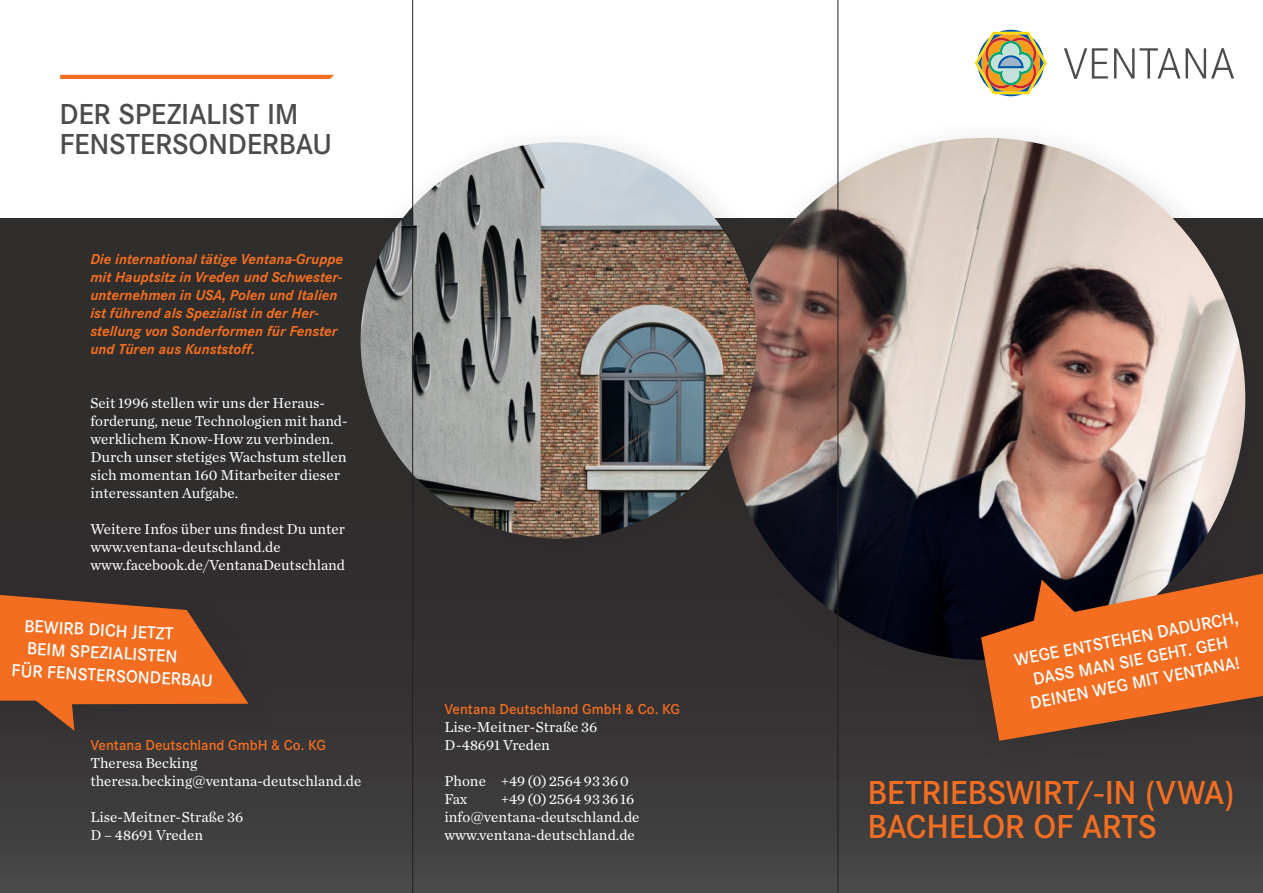
<style>
.page{position:relative;width:1263px;height:893px;background:#fff}
.page>*{position:absolute;margin:0;border:0;box-sizing:border-box;transform-origin:0 0}
.Headline_Titelseite{font:600 34.5px/34.5px "Corporate S";letter-spacing:-.01em;color:#f36e21}
.Headline_Grau{font:600 30px/30px "Corporate S";letter-spacing:-.01em;color:#4b4c4d}
.Zitate{font:600 18px/22.5px "Corporate S";color:#fff;text-align:center}
.Fließtext_Weiß{font:15px/18px "Chronicle Text G1";color:#fff}
.Einleitungstext_Oran{font:italic 700 15px/18px "Corporate S";color:#f36e21}
.Ventana_Deutschland{font:600 15px "Corporate S";color:#f36e21}
</style>
<div class="page">
<svg style="left:975px;top:30px;width:72px;height:66px"></svg>
<svg style="left:1064px;top:48px;width:44px;height:31px"></svg>
<svg style="left:1114px;top:48px;width:120px;height:31px"></svg>
<div style="left:0;top:219px;width:1263px;height:674px;background:linear-gradient(to bottom,#2b2727,#3e3c3d)"></div>
<div style="left:701px;top:116px;width:562px;height:578px;background:#231f20;opacity:.15"></div>
<img style="left:723px;top:138px;width:522px;height:522px">
<div style="left:338px;top:120px;width:453px;height:453px;background:#231f20;opacity:.15"></div>
<img style="left:361px;top:142px;width:396px;height:397px;border-radius:198px">
<svg style="left:60px;top:75px;width:274px;height:4px"></svg>
<div style="left:960px;top:552px;width:303px;height:221px;background:#231f20;opacity:.15"></div>
<svg style="left:981px;top:574px;width:282px;height:167px;background:#b85b27"></svg>
<div style="left:0;top:573px;width:279px;height:188px;background:#343132"></div>
<svg style="left:0;top:595px;width:248px;height:136px"></svg>
<hr style="left:412px;top:0;width:1px;height:893px;background:#231f20">
<hr style="left:838px;top:0;width:1px;height:893px;background:#231f20">
<p class="Headline_Grau" style="left:60px;top:99px;width:274px">DER SPEZIALIST IM<br>FENSTERSONDERBAU</p>
<p class="Einleitungstext_Oran" style="left:90px;top:250px;width:254px">Die international tätige Ventana-Gruppe mit Hauptsitz in Vreden und Schwester&shy;unternehmen in USA, Polen und Italien ist führend als Spezialist in der Her&shy;stellung von Sonderformen für Fenster und Türen aus Kunststoff.</p>
<p class="Fließtext_Weiß" style="left:90px;top:393px;width:259px">Seit 1996 stellen wir uns der Heraus&shy;forderung, neue Technologien mit hand&shy;werklichem Know-How zu verbinden.<br>Durch unser stetiges Wachstum stellen sich momentan 160 Mitarbeiter dieser interessanten Aufgabe.</p>
<p class="Fließtext_Weiß" style="left:90px;top:519px;width:256px">Weitere Infos über uns findest Du unter</p>
<p class="Fließtext_Weiß" style="left:90px;top:537px;width:192px">www.ventana-deutschland.de</p>
<p class="Fließtext_Weiß" style="left:90px;top:555px;width:256px">www.facebook.de/VentanaDeutschland</p>
<p class="Zitate" style="left:25px;top:615px;width:151px;rotate:3deg">BEWIRB DICH JETZT</p>
<p class="Zitate" style="left:28px;top:637px;width:152px;rotate:3deg">BEIM SPEZIALISTEN</p>
<p class="Zitate" style="left:12px;top:659px;width:203px;rotate:3deg">FÜR FENSTERSONDERBAU</p>
<p class="Ventana_Deutschland" style="left:90px;top:736px;width:237px">Ventana Deutschland GmbH &amp; Co. KG</p>
<p class="Fließtext_Weiß" style="left:90px;top:753px;width:108px">Theresa Becking</p>
<p class="Fließtext_Weiß" style="left:90px;top:771px;width:272px">theresa.becking@ventana-deutschland.de</p>
<p class="Fließtext_Weiß" style="left:90px;top:807px;width:154px">Lise-Meitner- Straße 36</p>
<p class="Fließtext_Weiß" style="left:90px;top:825px;width:114px">D – 48691 Vreden</p>
<p class="Ventana_Deutschland" style="left:444px;top:700px;width:237px">Ventana Deutschland GmbH &amp; Co. KG</p>
<p class="Fließtext_Weiß" style="left:444px;top:717px;width:154px">Lise-Meitner- Straße 36</p>
<p class="Fließtext_Weiß" style="left:444px;top:735px;width:107px">D-48691 Vreden</p>
<p class="Fließtext_Weiß" style="left:444px;top:771px;width:186px">Phone +49 (0) 2564 93 36 0</p>
<p class="Fließtext_Weiß" style="left:444px;top:789px;width:25px">Fax</p>
<p class="Fließtext_Weiß" style="left:501px;top:789px;width:135px">+49 (0) 2564 93 36 16</p>
<p class="Fließtext_Weiß" style="left:444px;top:807px;width:197px">info@ventana-deutschland.de</p>
<p class="Fließtext_Weiß" style="left:444px;top:825px;width:192px">www.ventana-deutschland.de</p>
<p class="Zitate" style="left:1013px;top:649px;width:229px;rotate:-11deg">WEGE ENTSTEHEN DADURCH,<br>DASS MAN SIE GEHT. GEH<br>DEINEN WEG MIT VENTANA!</p>
<p class="Headline_Titelseite" style="left:867px;top:775px;width:369px">BETRIEBSWIRT/-IN (VWA)<br>BACHELOR OF ARTS</p>
</div>
